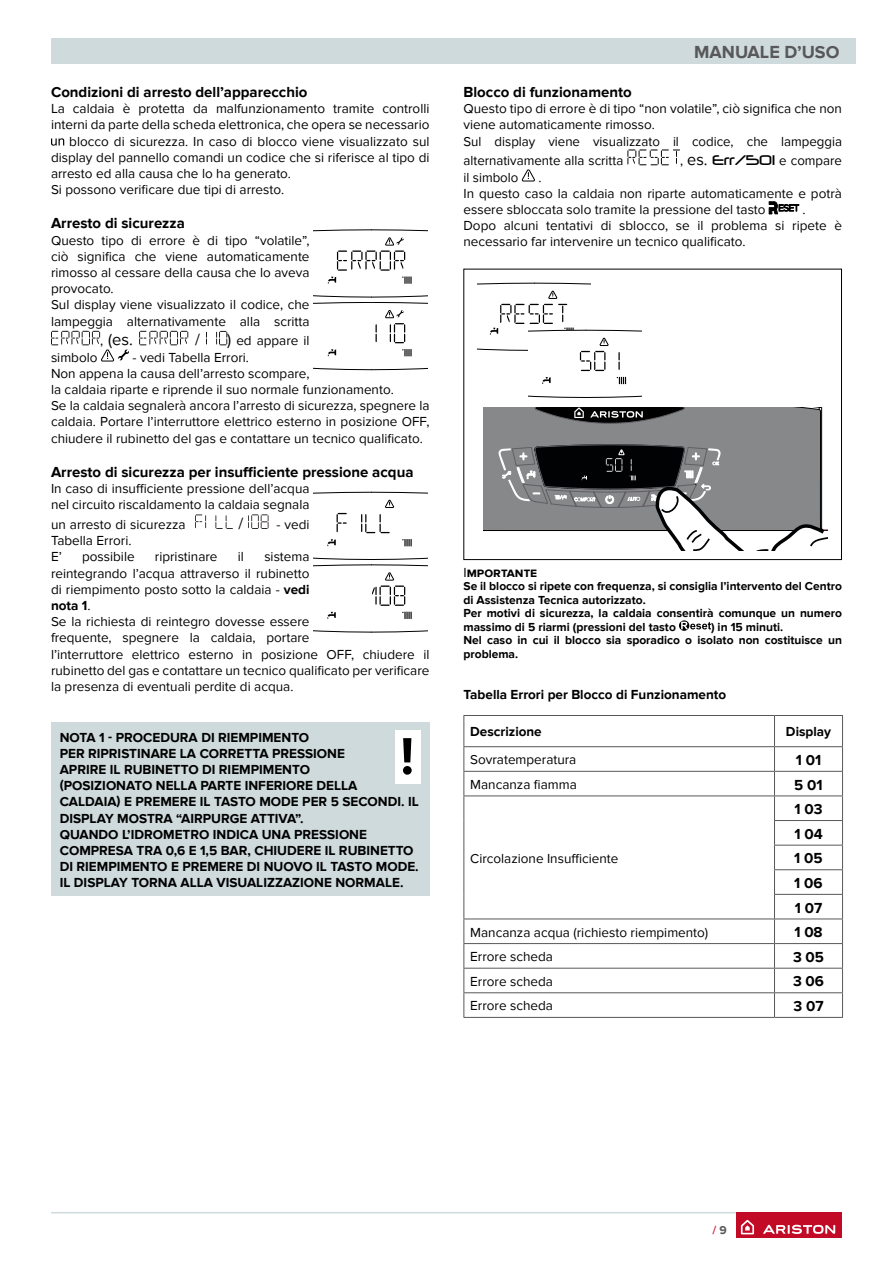
<style>
.page{position:relative;width:893px;height:1263px;background:#fff}
.page>*{position:absolute;margin:0;border:0;box-sizing:border-box;transform-origin:0 0}
.t1{font:700 18px "Proxima Nova";color:#58585a}
.t2{font:16.5px "Proxima Nova";color:#000}
.t3{font:700 15px/24.6px "Proxima Nova";color:#000;text-align:justify}
.t4{font:13.5px/16.2px "Proxima Nova";color:#000}
.t5{font:700 13.5px/16.2px "Proxima Nova";color:#000}
.t6{font:700 12px/13.5px "Proxima Nova";color:#000}
.t7{font:700 12px "Proxima Nova";color:#d43345}
.s1{font-size:13.5px}
.s2{font-size:16.5px}
.s3{font-weight:700}
.s4{font-family:"Neuropol";font-size:16.5px}
.s5{font-weight:400}
.s6{color:#58585a}
</style>
<div class="page">
<hr style="left:51px;top:1212px;width:791px;height:1px;background:#cfdadc">
<div style="left:736px;top:1212px;width:106px;height:26px;background:#c20a26"></div>
<svg style="left:741px;top:1220px;width:13px;height:14px"></svg>
<svg style="left:763px;top:1225px;width:72px;height:9px"></svg>
<div style="left:51px;top:38px;width:804px;height:26px;background:#cfdadc"></div>
<hr style="left:463px;top:715px;width:311px;height:1px;background:#58585a">
<hr style="left:463px;top:716px;width:1px;height:30px;background:#58585a">
<hr style="left:774px;top:715px;width:69px;height:1px;background:#58585a">
<hr style="left:774px;top:716px;width:1px;height:30px;background:#58585a">
<hr style="left:842px;top:716px;width:1px;height:30px;background:#58585a">
<hr style="left:463px;top:746px;width:311px;height:1px;background:#58585a">
<hr style="left:774px;top:746px;width:69px;height:1px;background:#58585a">
<hr style="left:463px;top:771px;width:311px;height:1px;background:#58585a">
<hr style="left:774px;top:771px;width:69px;height:1px;background:#58585a">
<hr style="left:463px;top:795px;width:311px;height:1px;background:#58585a">
<hr style="left:774px;top:795px;width:69px;height:1px;background:#58585a">
<hr style="left:774px;top:820px;width:69px;height:1px;background:#58585a">
<hr style="left:774px;top:845px;width:69px;height:1px;background:#58585a">
<hr style="left:774px;top:869px;width:69px;height:1px;background:#58585a">
<hr style="left:774px;top:894px;width:69px;height:1px;background:#58585a">
<hr style="left:463px;top:918px;width:311px;height:1px;background:#58585a">
<hr style="left:774px;top:918px;width:69px;height:1px;background:#58585a">
<hr style="left:463px;top:943px;width:311px;height:1px;background:#58585a">
<hr style="left:774px;top:943px;width:69px;height:1px;background:#58585a">
<hr style="left:463px;top:968px;width:311px;height:1px;background:#58585a">
<hr style="left:774px;top:968px;width:69px;height:1px;background:#58585a">
<hr style="left:463px;top:992px;width:311px;height:1px;background:#58585a">
<svg style="left:463px;top:747px;width:1px;height:270px"></svg>
<hr style="left:774px;top:992px;width:69px;height:1px;background:#58585a">
<svg style="left:774px;top:747px;width:1px;height:270px"></svg>
<svg style="left:842px;top:747px;width:1px;height:270px"></svg>
<hr style="left:463px;top:1017px;width:311px;height:1px;background:#58585a">
<hr style="left:774px;top:1017px;width:69px;height:1px;background:#58585a">
<div style="left:464px;top:269px;width:378px;height:291px;border:1px solid #000"></div>
<svg style="left:51px;top:138px;width:13px;height:8px"></svg>
<svg style="left:139px;top:331px;width:49px;height:14px"></svg>
<svg style="left:216px;top:331px;width:11px;height:14px"></svg>
<svg style="left:206px;top:332px;width:1px;height:13px"></svg>
<svg style="left:51px;top:331px;width:78px;height:31px"></svg>
<svg style="left:215px;top:515px;width:18px;height:14px"></svg>
<svg style="left:195px;top:514px;width:11px;height:14px"></svg>
<svg style="left:248px;top:514px;width:21px;height:15px"></svg>
<svg style="left:483px;top:407px;width:344px;height:143px"></svg>
<svg style="left:679px;top:620px;width:10px;height:11px"></svg>
<svg style="left:681px;top:622px;width:30px;height:7px"></svg>
<svg style="left:314px;top:230px;width:113px;height:54px"></svg>
<svg style="left:327px;top:539px;width:9px;height:7px"></svg>
<svg style="left:402px;top:539px;width:10px;height:7px"></svg>
<svg style="left:314px;top:492px;width:113px;height:41px"></svg>
<svg style="left:314px;top:367px;width:113px;height:3px"></svg>
<svg style="left:328px;top:349px;width:8px;height:7px"></svg>
<svg style="left:402px;top:349px;width:10px;height:7px"></svg>
<svg style="left:314px;top:295px;width:113px;height:48px"></svg>
<svg style="left:314px;top:630px;width:113px;height:2px"></svg>
<svg style="left:327px;top:612px;width:9px;height:7px"></svg>
<svg style="left:402px;top:612px;width:10px;height:7px"></svg>
<svg style="left:314px;top:557px;width:113px;height:49px"></svg>
<svg style="left:528px;top:395px;width:114px;height:3px"></svg>
<svg style="left:542px;top:377px;width:9px;height:7px"></svg>
<svg style="left:617px;top:377px;width:9px;height:7px"></svg>
<svg style="left:477px;top:283px;width:165px;height:88px"></svg>
<div style="left:51px;top:722px;width:378px;height:174px;background:#cfdadc"></div>
<div style="left:395px;top:731px;width:26px;height:53px;background:#fff"></div>
<svg style="left:403px;top:738px;width:9px;height:37px"></svg>
<svg style="left:627px;top:149px;width:53px;height:16px"></svg>
<svg style="left:521px;top:169px;width:14px;height:13px"></svg>
<svg style="left:769px;top:202px;width:30px;height:12px"></svg>
<p class="t3" style="left:51px;top:80px;width:258px">Condizioni di arresto dell’apparecchio</p>
<p class="t4" style="left:51px;top:101px;width:380px">La caldaia è protetta da malfunzionamento tramite controlli</p>
<p class="t4" style="left:51px;top:117px;width:380px">interni da parte della scheda elettronica, che opera se necessario</p>
<p class="t4" style="left:69px;top:133px;width:362px">blocco di sicurezza. In caso di blocco viene visualizzato sul</p>
<p class="t4" style="left:51px;top:149px;width:380px">display del pannello comandi un codice che si riferisce al tipo di</p>
<p class="t4" style="left:51px;top:166px;width:241px">arresto ed alla causa che lo ha generato.</p>
<p class="t4" style="left:51px;top:182px;width:235px">Si possono verificare due tipi di arresto.</p>
<p class="t3" style="left:51px;top:211px;width:135px">Arresto di sicurezza</p>
<p class="t4" style="left:51px;top:232px;width:260px">Questo tipo di errore è di tipo “volatile”, ciò significa che viene automaticamente rimosso al cessare della causa che lo aveva provocato.<br>Sul display viene visualizzato il codice, che lampeggia alternativamente alla scritta</p>
<p class="t2" style="left:100px;top:330px;width:34px"><span class="s1">,</span> (es.</p>
<p class="t2" style="left:195px;top:330px;width:6px">/</p>
<p class="t4" style="left:227px;top:333px;width:84px"><span class="s2">)</span> ed appare il</p>
<p class="t4" style="left:51px;top:349px;width:48px">simbolo</p>
<p class="t4" style="left:51px;top:349px;width:380px;text-indent:81px">- vedi Tabella Errori.<br>Non appena la causa dell’arresto scompare,<br>la caldaia riparte e riprende il suo normale funzionamento.<br>Se la caldaia segnalerà ancora l’arresto di sicurezza, spegnere la caldaia. Portare l’interruttore elettrico esterno in posizione OFF, chiudere il rubinetto del gas e contattare un tecnico qualificato.</p>
<p class="t3" style="left:51px;top:460px;width:364px">Arresto di sicurezza per insufficiente pressione acqua</p>
<p class="t4" style="left:51px;top:481px;width:260px">In caso di insufficiente pressione dell’acqua nel circuito riscaldamento la caldaia segnala</p>
<p class="t4" style="left:51px;top:517px;width:136px">un arresto di sicurezza</p>
<p class="t2" style="left:238px;top:514px;width:6px">/</p>
<p class="t4" style="left:276px;top:517px;width:35px">- vedi</p>
<p class="t4" style="left:51px;top:533px;width:82px">Tabella Errori.<br>E’</p>
<p class="t4" style="left:82px;top:549px;width:54px">possibile</p>
<p class="t4" style="left:155px;top:549px;width:64px">ripristinare</p>
<p class="t4" style="left:238px;top:549px;width:8px">il</p>
<p class="t4" style="left:51px;top:549px;width:380px;text-indent:213px">sistema<br>reintegrando l’acqua attraverso il rubinetto<br>di riempimento posto sotto la caldaia - <span class="s3">vedi<br>nota 1</span>.<br>Se la richiesta di reintegro dovesse essere<br>frequente, spegnere la caldaia, portare<br>l’interruttore elettrico esterno in posizione OFF, chiudere il rubinetto del gas e contattare un tecnico qualificato per verificare la presenza di eventuali perdite di acqua.</p>
<p class="t5" style="left:60px;top:729px;width:361px">NOTA 1 - PROCEDURA DI RIEMPIMENTO<br>PER RIPRISTINARE LA CORRETTA PRESSIONE<br>APRIRE IL RUBINETTO DI RIEMPIMENTO<br>(POSIZIONATO NELLA PARTE INFERIORE DELLA CALDAIA) E PREMERE IL TASTO MODE PER 5 SECONDI. IL DISPLAY MOSTRA “AIRPURGE ATTIVA”.<br>QUANDO L’IDROMETRO INDICA UNA PRESSIONE COMPRESA TRA 0,6 E 1,5 BAR, CHIUDERE IL RUBINETTO DI RIEMPIMENTO E PREMERE DI NUOVO IL TASTO MODE.<br>IL DISPLAY TORNA ALLA VISUALIZZAZIONE NORMALE.</p>
<h1 class="t1" style="left:694px;top:42px;width:147px">MANUALE D’USO</h1>
<p class="t3" style="left:463px;top:80px;width:170px">Blocco di funzionamento</p>
<p class="t4" style="left:463px;top:101px;width:380px">Questo tipo di errore è di tipo “non volatile”, ciò significa che non viene automaticamente rimosso.<br>Sul display viene visualizzato il codice, che lampeggia</p>
<p class="t4" style="left:463px;top:153px;width:161px">alternativamente alla scritta</p>
<p class="t4" style="left:680px;top:153px;width:163px">, <span class="s2">es.</span> <span class="s4">Err/501</span> e compare</p>
<p class="t4" style="left:463px;top:169px;width:56px">il simbolo</p>
<p class="t4" style="left:463px;top:169px;width:380px;text-indent:75px">.<br>In questo caso la caldaia non riparte automaticamente e potrà essere sbloccata solo tramite la pressione del tasto</p>
<p class="t4" style="left:463px;top:202px;width:380px;text-indent:339px">.<br>Dopo alcuni tentativi di sblocco, se il problema si ripete è necessario far intervenire un tecnico qualificato.</p>
<p class="t5" style="left:463px;top:564px;width:75px"><span class="s5">I</span>mportante</p>
<p class="t6" style="left:463px;top:580px;width:380px">Se il blocco si ripete con frequenza, si consiglia l’intervento del Centro di Assistenza Tecnica autorizzato.<br>Per motivi di sicurezza, la caldaia consentirà comunque un numero massimo di 5 riarmi (pressioni del tasto</p>
<p class="t6" style="left:463px;top:620px;width:380px;text-indent:247px">) in 15 minuti.<br>Nel caso in cui il blocco sia sporadico o isolato non costituisce un problema.</p>
<p class="t5" style="left:463px;top:687px;width:264px">Tabella Errori per Blocco di Funzionamento</p>
<p class="t5" style="left:470px;top:724px;width:73px">Descrizione</p>
<p class="t5" style="left:786px;top:724px;width:47px">Display</p>
<p class="t4" style="left:470px;top:752px;width:108px">Sovratemperatura</p>
<p class="t3" style="left:796px;top:748px;width:27px">1 01</p>
<p class="t4" style="left:470px;top:776px;width:108px">Mancanza fiamma</p>
<p class="t3" style="left:794px;top:772px;width:30px">5 01</p>
<p class="t4" style="left:470px;top:850px;width:150px">Circolazione Insufficiente</p>
<p class="t3" style="left:794px;top:797px;width:30px">1 03<br>1 04<br>1 05<br>1 06<br>1 07</p>
<p class="t4" style="left:470px;top:924px;width:240px">Mancanza acqua (richiesto riempimento)</p>
<p class="t3" style="left:794px;top:920px;width:30px">1 08</p>
<p class="t4" style="left:470px;top:949px;width:84px">Errore scheda</p>
<p class="t3" style="left:793px;top:945px;width:33px">3 05</p>
<p class="t4" style="left:470px;top:973px;width:84px">Errore scheda</p>
<p class="t3" style="left:793px;top:969px;width:33px">3 06</p>
<p class="t4" style="left:470px;top:998px;width:84px">Errore scheda</p>
<p class="t3" style="left:793px;top:994px;width:32px">3 07</p>
<p class="t7" style="left:712px;top:1223px;width:16px">/ <span class="s6">9</span></p>
</div>
